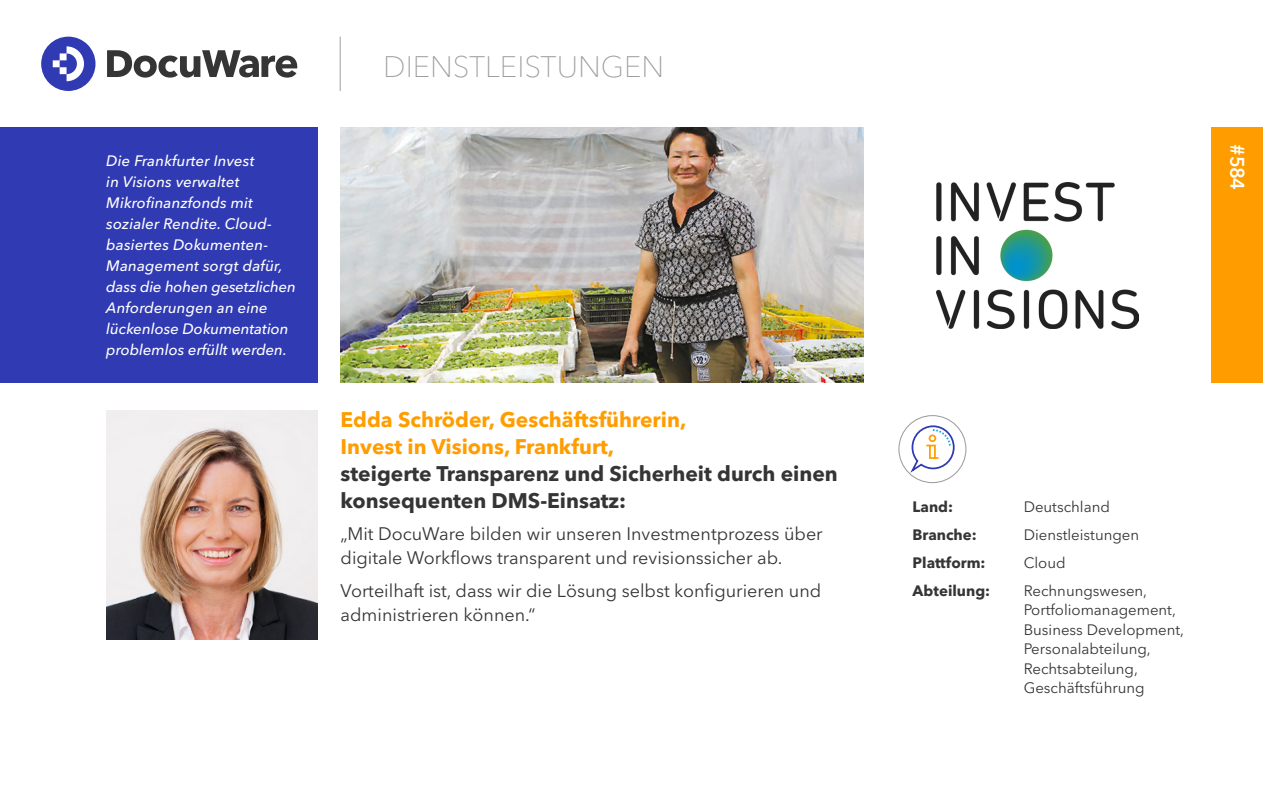
<style>
.page{position:relative;width:1263px;height:787px;background:#fff}
.page>*{position:absolute;margin:0;border:0;box-sizing:border-box;transform-origin:0 0}
.t1{font:100 29.4px "Avenir Next LT Pro";color:#9e9e9e}
.t2{font:700 21px/27px "Avenir Next LT Pro";color:#353535}
.t3{font:700 21px/27px "Avenir Next LT Pro";color:#ff9d00}
.t4{font:600 19.5px "Avenir Next LT Pro";color:#fff}
.t5{font:18px/24px "Avenir Next LT Pro";color:#353535}
.t6{font:italic 500 15px/21px "Avenir Next LT Pro";letter-spacing:.01em;color:#fff}
.t7{font:15px/19.5px "Avenir Next LT Pro";color:#353535}
.t8{font:700 15px "Avenir Next LT Pro";color:#353535}
</style>
<div class="page">
<svg style="left:41px;top:37px;width:55px;height:54px"></svg>
<svg style="left:107px;top:50px;width:190px;height:28px"></svg>
<hr style="left:340px;top:37px;width:1px;height:54px;background:#9e9e9e">
<div style="left:1212px;top:128px;width:51px;height:255px;background:#ff9d00"></div>
<div style="left:0;top:128px;width:317px;height:255px;background:#303ab2"></div>
<div style="left:898px;top:415px;width:68px;height:68px;border:1px solid #9e9e9e;border-radius:50%"></div>
<svg style="left:908px;top:424px;width:47px;height:51px"></svg>
<img style="left:106px;top:411px;width:211px;height:228px">
<img style="left:937px;top:182px;width:201px;height:146px">
<img style="left:341px;top:128px;width:522px;height:255px">
<p class="t6" style="left:106px;top:150px;width:191px">Die Frankfurter Invest<br>in Visions verwaltet<br>Mikrofinanzfonds mit sozialer Rendite. Cloud&shy;basiertes Dokumenten-<br>Management sorgt dafür, dass die hohen gesetzlichen<br>Anforderungen an eine lückenlose Dokumentation problemlos erfüllt werden.</p>
<h1 class="t1" style="left:383px;top:49px;width:282px">DIENSTLEISTUNGEN</h1>
<h2 class="t3" style="left:341px;top:406px;width:347px">Edda Schröder, Geschäftsführerin,<br>Invest in Visions, Frankfurt,</h2>
<h2 class="t2" style="left:341px;top:460px;width:499px">steigerte Transparenz und Sicherheit durch einen konsequenten DMS-Einsatz:</h2>
<p class="t5" style="left:341px;top:522px;width:484px">„Mit DocuWare bilden wir unseren Investmentprozess über digitale Workflows transparent und revisionssicher ab.</p>
<p class="t5" style="left:341px;top:578px;width:482px">Vorteilhaft ist, dass wir die Lösung selbst konfigurieren und administrieren können.“</p>
<h3 class="t4" style="left:1249px;top:144px;width:47px;rotate:90deg">#584</h3>
<p class="t8" style="left:913px;top:497px;width:42px">Land:</p>
<p class="t7" style="left:1024px;top:496px;width:88px">Deutschland</p>
<p class="t8" style="left:913px;top:525px;width:66px">Branche:</p>
<p class="t7" style="left:1024px;top:524px;width:117px">Dienstleistungen</p>
<p class="t8" style="left:913px;top:553px;width:74px">Plattform:</p>
<p class="t7" style="left:1024px;top:552px;width:44px">Cloud</p>
<p class="t8" style="left:913px;top:581px;width:79px">Abteilung:</p>
<p class="t7" style="left:1024px;top:580px;width:162px">Rechnungswesen,<br>Portfoliomanagement,<br>Business Development,<br>Personalabteilung,<br>Rechtsabteilung,<br>Geschäftsführung</p>
</div>
